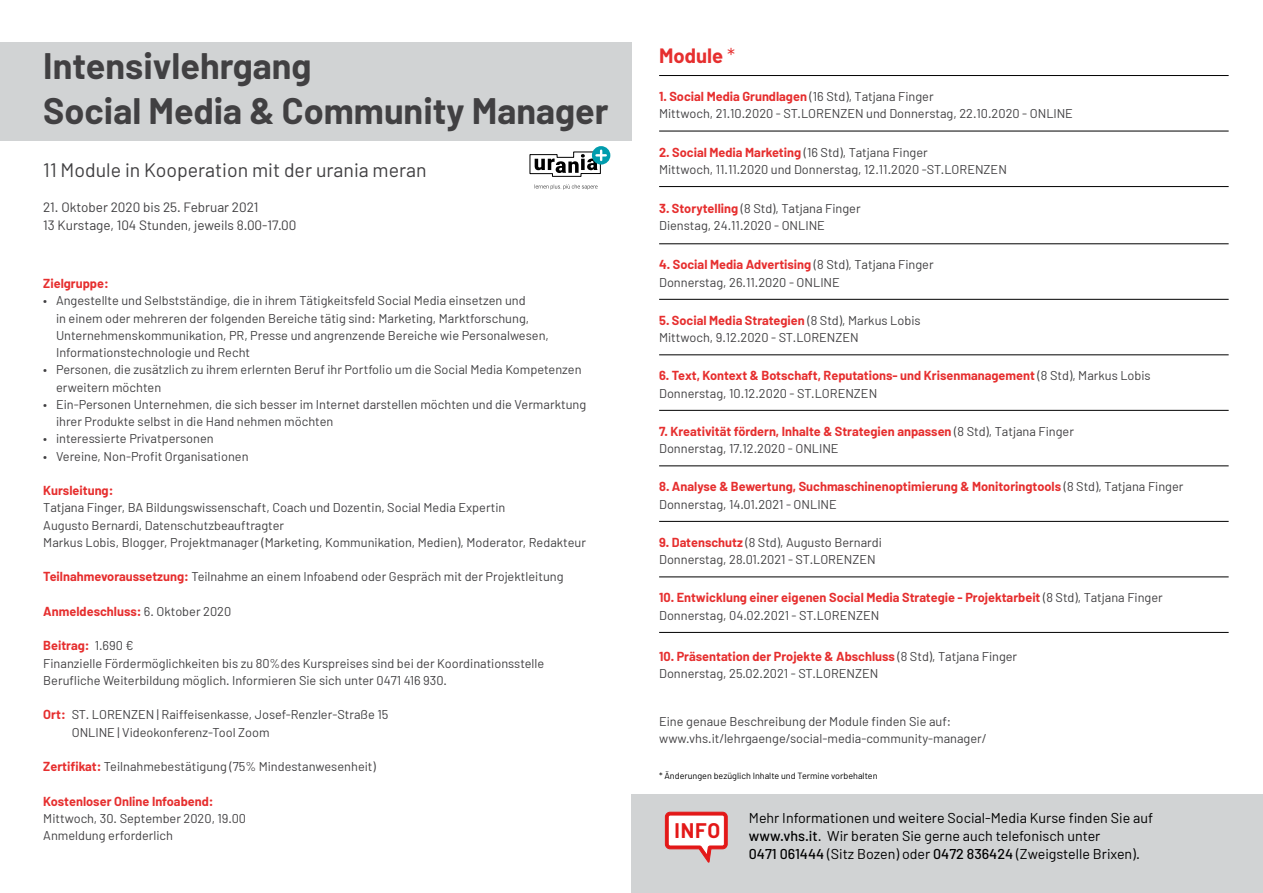
<style>
.page{position:relative;width:1263px;height:893px;background:#fff}
.page>*{position:absolute;margin:0;border:0;box-sizing:border-box;transform-origin:0 0}
.t1{font:700 36px/45px "Barlow";color:#414042}
.t2{font:700 20.55px "Barlow";color:#e31818}
.t3{font:700 20.25px "Barlow";color:#e62f2f}
.t4{font:19.5px "Barlow";color:#414042}
.t5{font:14.25px/18px "Barlow";color:#000}
.t6{font:13.5px/18px "Barlow";color:#414042}
.t7{font:12.75px/17.2px "Barlow";color:#414042}
.t8{font:700 12.75px/17.2px "Barlow";color:#e62f2f}
.t9{font:9px "Barlow";color:#000}
.s1{font-weight:700;color:#e62f2f}
.s2{font-weight:400;color:#414042}
.s3{font-weight:400}
.s4{font-weight:500}
</style>
<div class="page">
<div style="left:0;top:43px;width:631px;height:98px;background:#d1d3d4"></div>
<svg style="left:535px;top:184px;width:62px;height:6px"></svg>
<svg style="left:592px;top:146px;width:18px;height:19px"></svg>
<svg style="left:529px;top:151px;width:77px;height:26px"></svg>
<div style="left:631px;top:794px;width:632px;height:99px;background:#d1d3d4"></div>
<svg style="left:665px;top:812px;width:63px;height:51px"></svg>
<hr style="left:659px;top:75px;width:569px;height:1px;background:#000">
<hr style="left:659px;top:131px;width:569px;height:1px;background:#000">
<hr style="left:659px;top:186px;width:569px;height:1px;background:#000">
<hr style="left:659px;top:244px;width:569px;height:1px;background:#000">
<hr style="left:659px;top:299px;width:569px;height:1px;background:#000">
<hr style="left:659px;top:355px;width:569px;height:1px;background:#000">
<hr style="left:659px;top:410px;width:569px;height:1px;background:#000">
<hr style="left:659px;top:466px;width:569px;height:1px;background:#000">
<hr style="left:659px;top:521px;width:569px;height:1px;background:#000">
<hr style="left:659px;top:577px;width:569px;height:1px;background:#000">
<hr style="left:659px;top:632px;width:569px;height:1px;background:#000">
<h1 class="t1" style="left:43px;top:43px;width:567px">Intensivlehrgang<br>Social Media &amp; Community Manager</h1>
<h3 class="t4" style="left:43px;top:158px;width:385px">11 Module in Kooperation mit der urania meran</h3>
<p class="t6" style="left:43px;top:198px;width:255px">21. Oktober 2020 bis 25. Februar 2021<br>13 Kurstage, 104 Stunden, jeweils 8.00-17.00</p>
<p class="t8" style="left:43px;top:275px;width:67px">Zielgruppe:</p>
<p class="t7" style="left:56px;top:292px;width:494px;text-indent:-13px">• Angestellte und Selbstständige, die in ihrem Tätigkeitsfeld Social Media einsetzen und<br>in einem oder mehreren der folgenden Bereiche tätig sind: Marketing, Marktforschung, Unternehmenskommunikation, PR, Presse und angrenzende Bereiche wie Personalwesen, Informationstechnologie und Recht</p>
<p class="t7" style="left:56px;top:361px;width:527px;text-indent:-13px">• Personen, die zusätzlich zu ihrem erlernten Beruf ihr Portfolio um die Social Media Kompetenzen erweitern möchten</p>
<p class="t7" style="left:56px;top:395px;width:532px;text-indent:-13px">• Ein-Personen Unternehmen, die sich besser im Internet darstellen möchten und die Vermarktung ihrer Produkte selbst in die Hand nehmen möchten</p>
<p class="t7" style="left:43px;top:430px;width:172px">• interessierte Privatpersonen</p>
<p class="t7" style="left:43px;top:447px;width:207px">• Vereine, Non-Profit Organisationen</p>
<p class="t8" style="left:43px;top:482px;width:72px">Kursleitung:</p>
<p class="t7" style="left:43px;top:499px;width:544px">Tatjana Finger, BA Bildungswissenschaft, Coach und Dozentin, Social Media Expertin<br>Augusto Bernardi, Datenschutzbeauftragter<br>Markus Lobis, Blogger, Projektmanager (Marketing, Kommunikation, Medien), Moderator, Redakteur</p>
<p class="t7" style="left:43px;top:568px;width:522px"><span class="s1">Teilnahmevoraussetzung:</span> Teilnahme an einem Infoabend oder Gespräch mit der Projektleitung</p>
<p class="t8" style="left:43px;top:603px;width:190px">Anmeldeschluss: <span class="s2">6. Oktober 2020</span></p>
<p class="t7" style="left:43px;top:637px;width:503px"><span class="s1">Beitrag:</span> 1.690 €<br>Finanzielle Fördermöglichkeiten bis zu 80%des Kurspreises sind bei der Koordinationsstelle<br>Berufliche Weiterbildung möglich. Informieren Sie sich unter 0471 416 930.</p>
<p class="t7" style="left:72px;top:706px;width:318px;text-indent:-28px"><span class="s1">Ort:</span> ST. LORENZEN | Raiffeisenkasse, Josef-Renzler-Straße 15<br>ONLINE | Videokonferenz-Tool Zoom</p>
<p class="t7" style="left:43px;top:758px;width:334px"><span class="s1">Zertifikat:</span> Teilnahmebestätigung (75% Mindestanwesenheit)</p>
<p class="t8" style="left:43px;top:792px;width:172px">Kostenloser Online Infoabend:</p>
<p class="t7" style="left:43px;top:809px;width:204px">Mittwoch, 30. September 2020, 19.00<br>Anmeldung erforderlich</p>
<h3 class="t3" style="left:659px;top:43px;width:78px">Module <span class="s3">*</span></h3>
<p class="t7" style="left:659px;top:87px;width:415px"><span class="s1">1. Social Media Grundlagen</span> (16 Std), Tatjana Finger<br>Mittwoch, 21.10.2020 - ST.LORENZEN und Donnerstag, 22.10.2020 - ONLINE</p>
<p class="t7" style="left:659px;top:143px;width:349px"><span class="s1">2. Social Media Marketing</span> (16 Std), Tatjana Finger<br>Mittwoch, 11.11.2020 und Donnerstag, 12.11.2020 -ST.LORENZEN</p>
<p class="t7" style="left:659px;top:199px;width:203px"><span class="s1">3. Storytelling</span> (8 Std), Tatjana Finger<br>Dienstag, 24.11.2020 - ONLINE</p>
<p class="t7" style="left:659px;top:256px;width:276px"><span class="s1">4. Social Media Advertising</span> (8 Std), Tatjana Finger<br>Donnerstag, 26.11.2020 - ONLINE</p>
<p class="t7" style="left:659px;top:311px;width:263px"><span class="s1">5. Social Media Strategien</span> (8 Std), Markus Lobis<br>Mittwoch, 9.12.2020 - ST.LORENZEN</p>
<p class="t8" style="left:659px;top:367px;width:493px">6. Text, Kontext &amp; Botschaft, Reputations- und Krisenmanagement <span class="s2">(8 Std), Markus Lobis<br>Donnerstag, 10.12.2020 - ST.LORENZEN</span></p>
<p class="t7" style="left:659px;top:422px;width:416px"><span class="s1">7. Kreativität fördern, Inhalte &amp; Strategien anpassen</span> (8 Std), Tatjana Finger<br>Donnerstag, 17.12.2020 - ONLINE</p>
<p class="t8" style="left:659px;top:478px;width:526px">8. Analyse &amp; Bewertung, Suchmaschinenoptimierung &amp; Monitoringtools <span class="s2">(8 Std), Tatjana Finger<br>Donnerstag, 14.01.2021 - ONLINE</span></p>
<p class="t7" style="left:659px;top:533px;width:224px"><span class="s1">9. Datenschutz</span> (8 Std), Augusto Bernardi<br>Donnerstag, 28.01.2021 - ST.LORENZEN</p>
<p class="t8" style="left:659px;top:589px;width:505px">10. Entwicklung einer eigenen Social Media Strategie - Projektarbeit <span class="s2">(8 Std), Tatjana Finger<br>Donnerstag, 04.02.2021 - ST.LORENZEN</span></p>
<p class="t7" style="left:659px;top:647px;width:360px"><span class="s1">10. Präsentation der Projekte &amp; Abschluss</span> (8 Std), Tatjana Finger<br>Donnerstag, 25.02.2021 - ST.LORENZEN</p>
<p class="t7" style="left:659px;top:712px;width:329px">Eine genaue Beschreibung der Module finden Sie auf: www.vhs.it/lehrgaenge/social-media-community-manager/</p>
<p class="t9" style="left:659px;top:770px;width:220px">* Änderungen bezüglich Inhalte und Termine vorbehalten</p>
<p class="t5" style="left:749px;top:808px;width:406px">Mehr Informationen und weitere Social-Media Kurse finden Sie auf <span class="s4">www.vhs.it</span>. Wir beraten Sie gerne auch telefonisch unter<br><span class="s4">0471 061444</span> (Sitz Bozen) oder <span class="s4">0472 836424</span> (Zweigstelle Brixen).</p>
<h2 class="t2" style="left:674px;top:817px;width:47px">INFO</h2>
</div>
